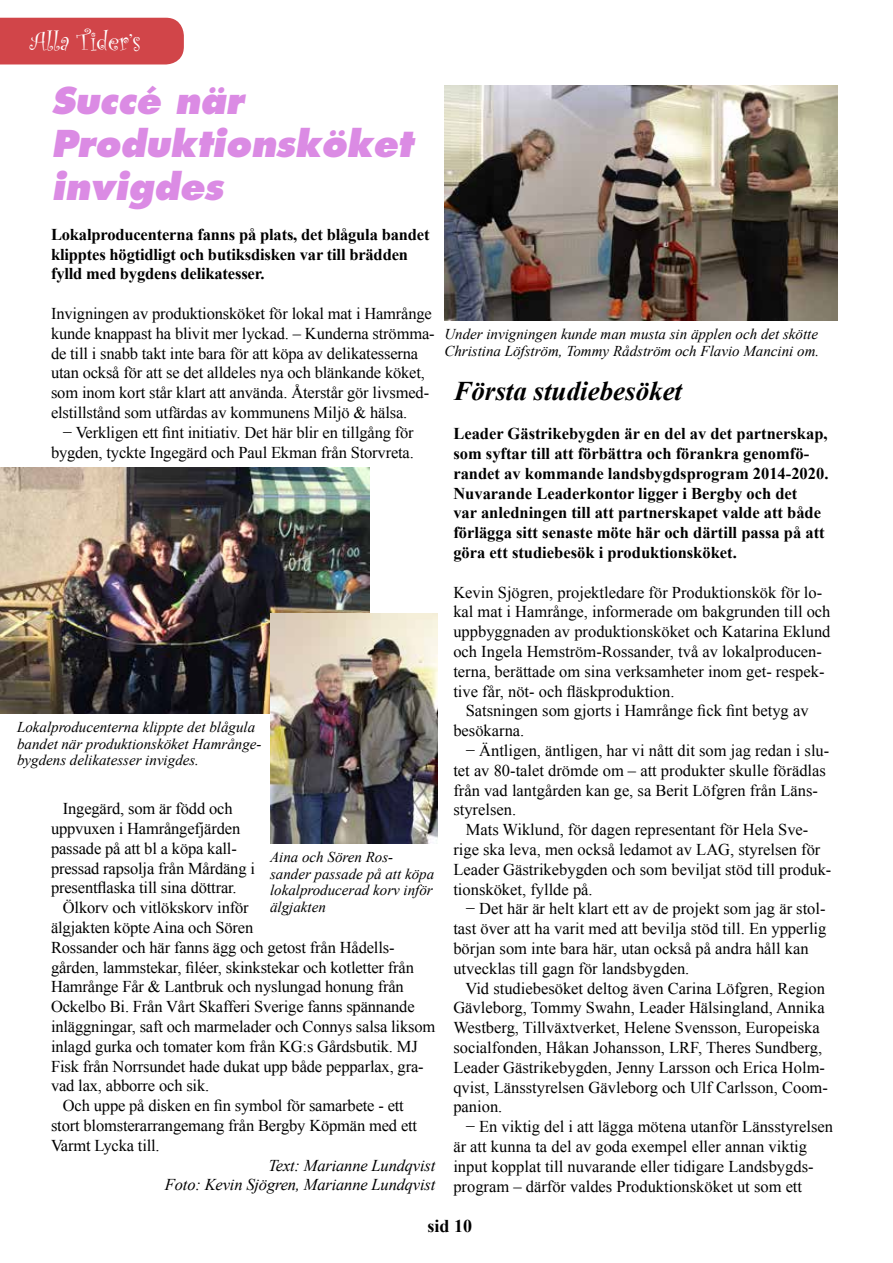
<style>
.page{position:relative;width:893px;height:1263px;background:#fff}
.page>*{position:absolute;margin:0;border:0;box-sizing:border-box;transform-origin:0 0}
.t1{font:italic 800 36px/43.2px "Futura LT";letter-spacing:-.01em;color:#db8be4}
.t2{font:italic 700 27px "Times New Roman";color:#000}
.t3{font:27px "Curlz";color:#fff}
.t4{font:700 18px "Times New Roman";color:#000}
.t5{font:16.5px/19.8px "Times New Roman";color:#000}
.t6{font:700 16.5px/19.8px "Times New Roman";color:#000}
.t7{font:italic 16.5px/19.8px "Times New Roman";letter-spacing:-.01em;color:#000;text-align:right}
.t8{font:italic 15px/16.5px "Times New Roman";color:#000}
</style>
<div class="page">
<div style="left:0;top:18px;width:184px;height:46px;background:#d14549"></div>
<img style="left:0;top:467px;width:370px;height:246px">
<img style="left:444px;top:85px;width:394px;height:235px">
<img style="left:270px;top:613px;width:168px;height:230px">
<h2 class="t3" style="left:30px;top:22px;width:113px">Alla Tider’s</h2>
<h1 class="t1" style="left:51px;top:79px;width:363px">Succé när<br>Produktionsköket invigdes</h1>
<p class="t6" style="left:51px;top:224px;width:380px">Lokalproducenterna fanns på plats, det blågula bandet klipptes högtidligt och butiksdisken var till brädden fylld med bygdens delikatesser.</p>
<p class="t5" style="left:51px;top:303px;width:385px">Invigningen av produktionsköket för lokal mat i Hamrånge kunde knappast ha blivit mer lyckad. – Kunderna strömma&shy;de till i snabb takt inte bara för att köpa av delikatesserna utan också för att se det alldeles nya och blänkande köket, som inom kort står klart att använda. Återstår gör livsmed&shy;elstillstånd som utfärdas av kommunens Miljö &amp; hälsa.</p>
<p class="t5" style="left:51px;top:422px;width:364px;text-align:right">− Verkligen ett fint initiativ. Det här blir en tillgång för bygden, tyckte Ingegärd och Paul Ekman från Storvreta.</p>
<p class="t8" style="left:17px;top:718px;width:246px">Lokalproducenterna klippte det blågula bandet när produktionsköket Hamrånge&shy;bygdens delikatesser invigdes.</p>
<p class="t5" style="left:51px;top:798px;width:205px;text-indent:12px">Ingegärd, som är född och uppvuxen i Hamrångefjärden passade på att bl a köpa kall&shy;pressad rapsolja från Mårdäng i presentflaska till sina döttrar.</p>
<p class="t5" style="left:63px;top:897px;width:187px">Ölkorv och vitlökskorv inför</p>
<p class="t5" style="left:51px;top:917px;width:204px">älgjakten köpte Aina och Sören</p>
<p class="t5" style="left:51px;top:937px;width:345px">Rossander och här fanns ägg och getost från Hådells-</p>
<p class="t5" style="left:51px;top:956px;width:364px">gården, lammstekar, filéer, skinkstekar och kotletter från</p>
<p class="t5" style="left:51px;top:976px;width:354px">Hamrånge Får &amp; Lantbruk och nyslungad honung från</p>
<p class="t5" style="left:51px;top:996px;width:365px">Ockelbo Bi. Från Vårt Skafferi Sverige fanns spännande</p>
<p class="t5" style="left:51px;top:1016px;width:386px">inläggningar, saft och marmelader och Connys salsa liksom</p>
<p class="t5" style="left:51px;top:1036px;width:368px">inlagd gurka och tomater kom från KG:s Gårdsbutik. MJ</p>
<p class="t5" style="left:51px;top:1055px;width:374px">Fisk från Norrsundet hade dukat upp både pepparlax, gra-</p>
<p class="t5" style="left:51px;top:1075px;width:160px">vad lax, abborre och sik.</p>
<p class="t5" style="left:63px;top:1095px;width:342px">Och uppe på disken en fin symbol för samarbete - ett</p>
<p class="t5" style="left:51px;top:1115px;width:368px">stort blomsterarrangemang från Bergby Köpmän med ett</p>
<p class="t5" style="left:51px;top:1135px;width:110px">Varmt Lycka till.</p>
<p class="t7" style="left:165px;top:1155px;width:272px">Text: Marianne Lundqvist<br>Foto: Kevin Sjögren, Marianne Lundqvist</p>
<p class="t8" style="left:270px;top:849px;width:166px">Aina och Sören Ros&shy;sander passade på att köpa lokalproducerad korv inför älgjakten</p>
<p class="t8" style="left:444px;top:326px;width:376px">Under invigningen kunde man musta sin äpplen och det skötte<br>Christina Löfström, Tommy Rådström och Flavio Mancini om.</p>
<h2 class="t2" style="left:453px;top:372px;width:230px">Första studiebesöket</h2>
<p class="t6" style="left:453px;top:423px;width:377px">Leader Gästrikebygden är en del av det partnerskap, som syftar till att förbättra och förankra genomfö&shy;randet av kommande landsbygdsprogram 2014-2020.<br>Nuvarande Leaderkontor ligger i Bergby och det<br>var anledningen till att partnerskapet valde att både förlägga sitt senaste möte här och därtill passa på att göra ett studiebesök i produktionsköket.</p>
<p class="t5" style="left:453px;top:582px;width:379px">Kevin Sjögren, projektledare för Produktionskök för lo&shy;kal mat i Hamrånge, informerade om bakgrunden till och uppbyggnaden av produktionsköket och Katarina Eklund och Ingela Hemström-Rossander, två av lokalproducen&shy;terna, berättade om sina verksamheter inom get- respek&shy;tive får, nöt- och fläskproduktion.</p>
<p class="t5" style="left:453px;top:700px;width:357px;text-indent:12px">Satsningen som gjorts i Hamrånge fick fint betyg av besökarna.</p>
<p class="t5" style="left:453px;top:740px;width:377px;text-indent:12px">− Äntligen, äntligen, har vi nått dit som jag redan i slu&shy;tet av 80-talet drömde om – att produkter skulle förädlas från vad lantgården kan ge, sa Berit Löfgren från Läns&shy;styrelsen.</p>
<p class="t5" style="left:453px;top:819px;width:380px;text-indent:12px">Mats Wiklund, för dagen representant för Hela Sve&shy;rige ska leva, men också ledamot av LAG, styrelsen för Leader Gästrikebygden och som beviljat stöd till produk&shy;tionsköket, fyllde på.</p>
<p class="t5" style="left:453px;top:898px;width:375px;text-indent:12px">− Det här är helt klart ett av de projekt som jag är stol&shy;tast över att ha varit med att bevilja stöd till. En ypperlig början som inte bara här, utan också på andra håll kan utvecklas till gagn för landsbygden.</p>
<p class="t5" style="left:453px;top:978px;width:376px;text-indent:12px">Vid studiebesöket deltog även Carina Löfgren, Region Gävleborg, Tommy Swahn, Leader Hälsingland, Annika Westberg, Tillväxtverket, Helene Svensson, Europeiska socialfonden, Håkan Johansson, LRF, Theres Sundberg, Leader Gästrikebygden, Jenny Larsson och Erica Holm&shy;qvist, Länsstyrelsen Gävleborg och Ulf Carlsson, Coom&shy;panion.</p>
<p class="t5" style="left:453px;top:1116px;width:381px;text-indent:12px">− En viktig del i att lägga mötena utanför Länsstyrelsen är att kunna ta del av goda exempel eller annan viktig input kopplat till nuvarande eller tidigare Landsbygds&shy;program – därför valdes Produktionsköket ut som ett</p>
<p class="t4" style="left:428px;top:1213px;width:46px">sid 10</p>
</div>
